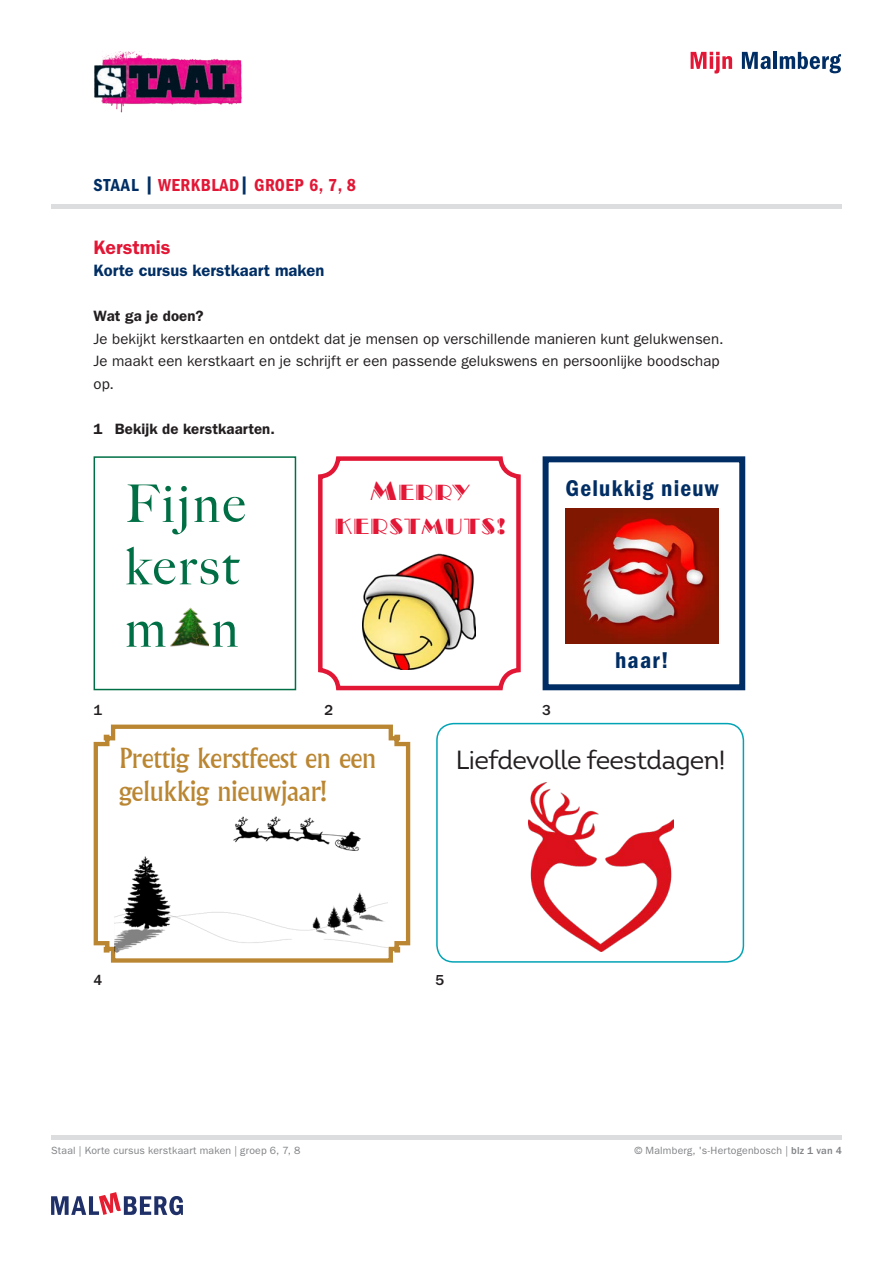
<style>
.page{position:relative;width:893px;height:1263px;background:#fff}
.page>*{position:absolute;margin:0;border:0;box-sizing:border-box;transform-origin:0 0}
.Kop_in_balk{font:500 52.05px "Big Caslon";letter-spacing:.05em;color:#016f45}
.Kop_in_balk-2{font:27.6px/33.2px "Broadway Eng SCD";letter-spacing:.05em;color:#e21736;text-align:center}
.Kop_in_balk-3{font:27px/32.4px "Albertus";letter-spacing:-.025em;color:#ba8632}
.Kop_in_balk-4{font:26.25px "Intro";letter-spacing:-.025em;color:#231f20}
.Kop_in_balk-5{font:23.55px "ITC Franklin Gothic Std Dm Cd";letter-spacing:.05em;color:#002e64}
.plat{font:600 19.5px "ITC Franklin Gothic Std";color:#e21736}
.IB_KOP{font:18px "ITC Franklin Gothic Std Dm Cd";letter-spacing:.025em;color:#e21736}
.plat-2{font:600 16.5px "ITC Franklin Gothic Std";color:#002e64}
.plat-3{font:15px/22.5px "ITC Franklin Gothic Std";letter-spacing:.005em;color:#231f20}
.plat-4{font:600 15px "ITC Franklin Gothic Std";letter-spacing:.005em;color:#231f20}
.plat-5{font:500 15px "ITC Franklin Gothic Std";color:#231f20}
.plat-6{font:10.5px "ITC Franklin Gothic Std";letter-spacing:.02em;color:#808285}
.s1{color:#002e64}
.s2{font-weight:500}
</style>
<div class="page">
<hr style="left:51px;top:205px;width:791px;height:4px;background:#dcdddf">
<svg style="left:691px;top:52px;width:41px;height:22px"></svg>
<svg style="left:742px;top:52px;width:29px;height:17px"></svg>
<hr style="left:773px;top:52px;width:4px;height:17px;background:#002e64">
<svg style="left:780px;top:52px;width:61px;height:21px"></svg>
<div style="left:51px;top:1135px;width:791px;height:5px;background:#dcdddf"></div>
<svg style="left:51px;top:1192px;width:132px;height:23px"></svg>
<div style="left:543px;top:456px;width:202px;height:234px;border:6px solid #002e64"></div>
<div style="left:94px;top:456px;width:202px;height:234px;border:2px solid #016f45"></div>
<img style="left:170px;top:607px;width:39px;height:40px">
<svg style="left:93px;top:724px;width:318px;height:239px"></svg>
<div style="left:436px;top:723px;width:308px;height:240px;border:2px solid #02a3b5;border-radius:17px"></div>
<div style="left:318px;top:456px;width:203px;height:234px;border:4px solid #e21736;border-radius:18px"></div>
<img style="left:363px;top:553px;width:113px;height:116px">
<img style="left:565px;top:508px;width:154px;height:135px">
<img style="left:115px;top:804px;width:273px;height:154px">
<img style="left:528px;top:783px;width:146px;height:168px">
<img style="left:94px;top:51px;width:148px;height:62px">
<p class="IB_KOP" style="left:94px;top:175px;width:264px"><span class="s1">STAAL |</span> WERKBLAD<span class="s1">|</span> GROEP 6, 7, 8</p>
<p class="plat" style="left:94px;top:236px;width:79px">Kerstmis</p>
<p class="plat-2" style="left:94px;top:261px;width:232px">Korte cursus kerstkaart maken</p>
<p class="plat-4" style="left:94px;top:307px;width:111px">Wat ga je doen?</p>
<p class="plat-3" style="left:94px;top:328px;width:631px">Je bekijkt kerstkaarten en ontdekt dat je mensen op verschillende manieren kunt gelukwensen.</p>
<p class="plat-3" style="left:94px;top:350px;width:628px">Je maakt een kerstkaart en je schrijft er een passende gelukswens en persoonlijke boodschap op.</p>
<p class="plat-4" style="left:94px;top:420px;width:183px">1 Bekijk de kerstkaarten.</p>
<p class="Kop_in_balk" style="left:125px;top:461px;width:122px">Fijne</p>
<p class="Kop_in_balk" style="left:125px;top:523px;width:115px">kerst</p>
<p class="Kop_in_balk" style="left:125px;top:586px;width:115px">m n</p>
<p class="Kop_in_balk-2" style="left:335px;top:474px;width:173px">Merry kerstmuts!</p>
<p class="Kop_in_balk-5" style="left:566px;top:475px;width:155px">Gelukkig nieuw</p>
<p class="Kop_in_balk-5" style="left:615px;top:647px;width:55px">haar!</p>
<p class="plat-5" style="left:94px;top:702px;width:10px">1</p>
<p class="plat-5" style="left:324px;top:702px;width:10px">2</p>
<p class="plat-5" style="left:542px;top:702px;width:10px">3</p>
<p class="Kop_in_balk-3" style="left:119px;top:743px;width:259px">Prettig kerstfeest en een gelukkig nieuwjaar!</p>
<p class="Kop_in_balk-4" style="left:456px;top:744px;width:271px">Liefdevolle feestdagen!</p>
<p class="plat-5" style="left:94px;top:972px;width:10px">4</p>
<p class="plat-5" style="left:436px;top:972px;width:10px">5</p>
<p class="plat-6" style="left:51px;top:1144px;width:251px">Staal | Korte cursus kerstkaart maken | groep 6, 7, 8</p>
<p class="plat-6" style="left:634px;top:1144px;width:209px">© Malmberg, 's-Hertogenbosch | <span class="s2">blz 1 van 4</span></p>
</div>
